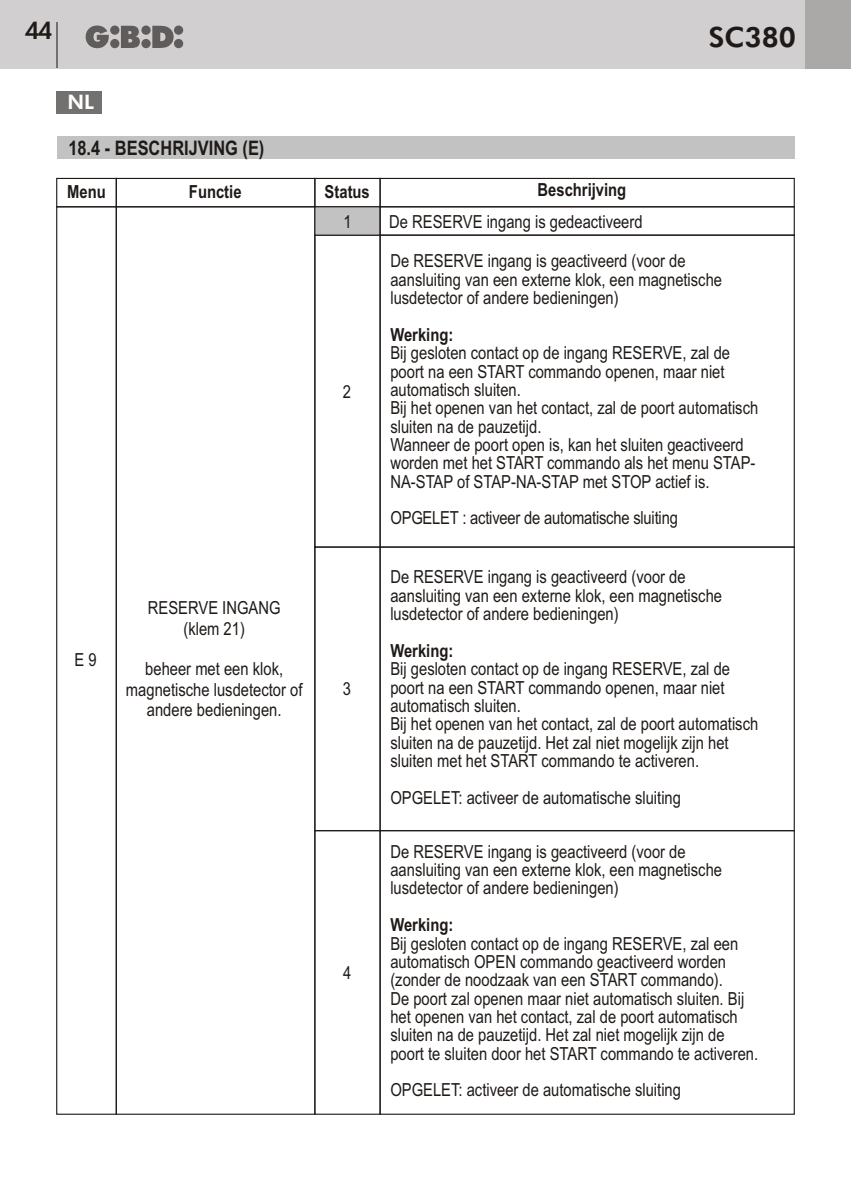
<style>
.page{position:relative;width:851px;height:1191px;background:#fff}
.page>*{position:absolute;margin:0;border:0;box-sizing:border-box;transform-origin:0 0}
.t1{font:800 28px "Futura BT";color:#1f1a17}
.t2{font:800 24px "Futura BT";color:#1f1a17}
.t3{font:700 20px "Arial Narrow";color:#1f1a17}
.t4{font:800 20px "Futura BT";color:#fff}
.t5{font:18px/18.4px "Arial Narrow";color:#1f1a17}
.t6{font:700 18px "Arial Narrow";color:#1f1a17}
</style>
<div class="page">
<div style="left:0;top:0;width:850px;height:68px;background:#d1cfcf"></div>
<div style="left:805px;top:0;width:45px;height:68px;background:#aba8a8"></div>
<svg style="left:86px;top:26px;width:97px;height:22px"></svg>
<hr style="left:56px;top:23px;width:2px;height:45px;background:#737070">
<hr style="left:850px;top:0;width:1px;height:68px;background:#aba8a8">
<div style="left:57px;top:91px;width:45px;height:22px;background:#737070"></div>
<div style="left:379px;top:546px;width:415px;height:285px;border:1px solid #1f1a17"></div>
<div style="left:379px;top:830px;width:415px;height:284px;border:1px solid #1f1a17"></div>
<div style="left:116px;top:178px;width:199px;height:29px;border:1px solid #1f1a17"></div>
<div style="left:314px;top:178px;width:66px;height:29px;border:1px solid #1f1a17"></div>
<svg style="left:314px;top:206px;width:65px;height:30px;background:#b1b0b0"></svg>
<div style="left:379px;top:178px;width:415px;height:29px;border:1px solid #1f1a17"></div>
<div style="left:379px;top:206px;width:415px;height:30px;border:1px solid #1f1a17"></div>
<div style="left:56px;top:178px;width:61px;height:29px;border:1px solid #1f1a17"></div>
<div style="left:56px;top:206px;width:61px;height:908px;border:1px solid #1f1a17"></div>
<div style="left:57px;top:136px;width:737px;height:23px;background:#c2c2c2"></div>
<h2 class="t2" style="left:25px;top:21px;width:29px">44</h2>
<h1 class="t1" style="left:708px;top:26px;width:89px">SC380</h1>
<p class="t4" style="left:67px;top:94px;width:28px">NL</p>
<p class="t3" style="left:68px;top:140px;width:197px">18.4 - BESCHRIJVING (E)</p>
<p class="t6" style="left:67px;top:185px;width:40px">Menu</p>
<p class="t6" style="left:189px;top:185px;width:54px">Functie</p>
<p class="t6" style="left:324px;top:185px;width:47px">Status</p>
<p class="t6" style="left:537px;top:183px;width:90px">Beschrijving</p>
<p class="t5" style="left:343px;top:214px;width:10px">1</p>
<p class="t5" style="left:389px;top:204px;width:298px;line-height:39.2px">De RESERVE ingang is gedeactiveerd<br>De RESERVE ingang is geactiveerd (voor de</p>
<p class="t5" style="left:390px;top:272px;width:333px">aansluiting van een externe klok, een magnetische lusdetector of andere bedieningen)</p>
<p class="t6" style="left:390px;top:328px;width:64px">Werking:</p>
<p class="t5" style="left:390px;top:345px;width:369px">Bij gesloten contact op de ingang RESERVE, zal de poort na een START commando openen, maar niet automatisch sluiten.<br>Bij het openen van het contact, zal de poort automatisch sluiten na de pauzetijd.<br>Wanneer de poort open is, kan het sluiten geactiveerd worden met het START commando als het menu STAP-NA-STAP of STAP-NA-STAP met STOP actief is.</p>
<p class="t5" style="left:390px;top:510px;width:289px">OPGELET : activeer de automatische sluiting</p>
<p class="t5" style="left:343px;top:384px;width:10px">2</p>
<p class="t5" style="left:75px;top:652px;width:24px">E 9</p>
<p class="t5" style="left:148px;top:599px;width:134px;line-height:20.4px;text-align:center">RESERVE INGANG (klem 21)</p>
<p class="t5" style="left:126px;top:660px;width:178px;line-height:20.4px;text-align:center">beheer met een klok, magnetische lusdetector of andere bedieningen.</p>
<p class="t5" style="left:343px;top:681px;width:10px">3</p>
<p class="t5" style="left:343px;top:965px;width:10px">4</p>
<p class="t5" style="left:390px;top:569px;width:333px">De RESERVE ingang is geactiveerd (voor de aansluiting van een externe klok, een magnetische lusdetector of andere bedieningen)</p>
<p class="t6" style="left:390px;top:644px;width:64px">Werking:</p>
<p class="t5" style="left:390px;top:661px;width:369px">Bij gesloten contact op de ingang RESERVE, zal de poort na een START commando openen, maar niet automatisch sluiten.<br>Bij het openen van het contact, zal de poort automatisch sluiten na de pauzetijd. Het zal niet mogelijk zijn het sluiten met het START commando te activeren.</p>
<p class="t5" style="left:390px;top:790px;width:292px">OPGELET: activeer de automatische sluiting</p>
<p class="t5" style="left:390px;top:844px;width:333px">De RESERVE ingang is geactiveerd (voor de aansluiting van een externe klok, een magnetische lusdetector of andere bedieningen)</p>
<p class="t6" style="left:390px;top:918px;width:64px">Werking:</p>
<p class="t5" style="left:390px;top:935px;width:369px">Bij gesloten contact op de ingang RESERVE, zal een automatisch OPEN commando geactiveerd worden (zonder de noodzaak van een START commando).<br>De poort zal openen maar niet automatisch sluiten. Bij het openen van het contact, zal de poort automatisch sluiten na de pauzetijd. Het zal niet mogelijk zijn de poort te sluiten door het START commando te activeren.</p>
<p class="t5" style="left:390px;top:1082px;width:292px">OPGELET: activeer de automatische sluiting</p>
</div>
